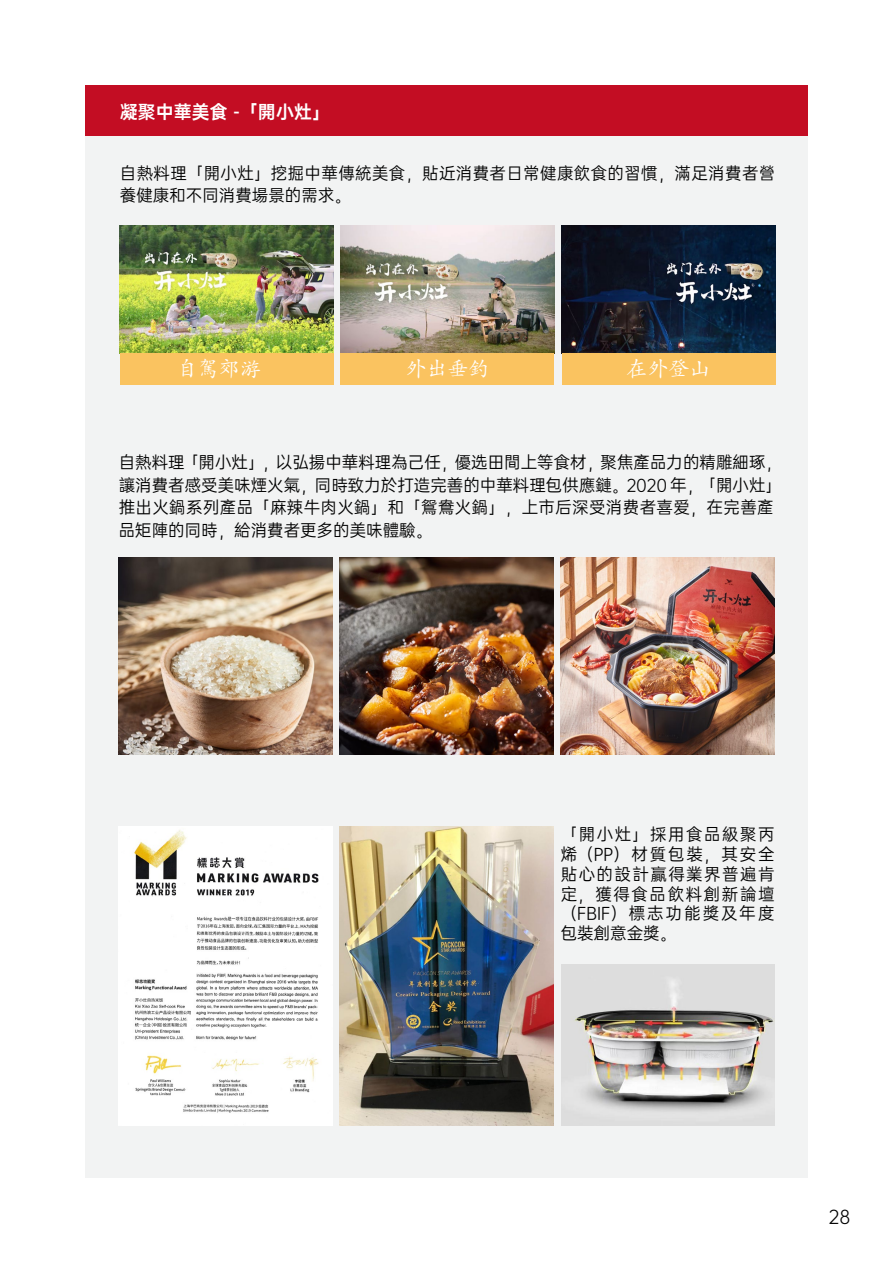
<style>
.page{position:relative;width:893px;height:1263px;background:#fff}
.page>*{position:absolute;margin:0;border:0;box-sizing:border-box;transform-origin:0 0}
.t1{font:21px "FZKTFW GB1 0";color:#fff}
.t2{font:18px "OPPO Sans B";color:#fff}
.t3{font:18px "OPPO Sans R";color:#000}
.t4{font:16.5px/19.8px "OPPO Sans R";color:#000}
.t5{font:16.5px/22.5px "OPPO Sans R";letter-spacing:.02em;color:#000}
</style>
<div class="page">
<div style="left:85px;top:85px;width:723px;height:51px;background:#c30d23"></div>
<div style="left:85px;top:136px;width:723px;height:1042px;background:#f2f3f3"></div>
<img style="left:120px;top:225px;width:213px;height:129px">
<img style="left:341px;top:225px;width:213px;height:129px">
<img style="left:562px;top:225px;width:213px;height:129px">
<img style="left:119px;top:558px;width:213px;height:196px">
<img style="left:340px;top:826px;width:213px;height:300px">
<img style="left:119px;top:826px;width:213px;height:300px">
<img style="left:561px;top:964px;width:214px;height:162px">
<img style="left:340px;top:558px;width:213px;height:196px">
<img style="left:561px;top:558px;width:213px;height:196px">
<div style="left:120px;top:354px;width:213px;height:31px;background:#fac360"></div>
<div style="left:341px;top:354px;width:213px;height:31px;background:#fac360"></div>
<div style="left:562px;top:354px;width:213px;height:31px;background:#fac360"></div>
<p class="t2" style="left:120px;top:97px;width:212px">凝聚中華美食 -「開小灶」</p>
<p class="t5" style="left:120px;top:161px;width:657px">自熱料理「開小灶」挖掘中華傳統美食，貼近消費者日常健康飲食的習慣，滿足消費者營養健康和不同消費場景的需求。</p>
<p class="t1" style="left:177px;top:358px;width:85px">自驾郊游</p>
<p class="t1" style="left:406px;top:358px;width:85px">外出垂钓</p>
<p class="t1" style="left:626px;top:358px;width:85px">在外登山</p>
<p class="t4" style="left:119px;top:450px;width:665px;line-height:22.5px">自熱料理「開小灶」，以弘揚中華料理為己任，優选田間上等食材，聚焦產品力的精雕細琢，讓消費者感受美味煙火氣，同時致力於打造完善的中華料理包供應鏈。2020 年，「開小灶」推出火鍋系列產品「麻辣牛肉火鍋」和「鴛鴦火鍋」，上市后深受消费者喜爱，在完善產品矩陣的同時，給消費者更多的美味體驗。</p>
<p class="t4" style="left:561px;top:823px;width:215px;text-align:justify">「開小灶」採用食品級聚丙烯（PP）材質包裝，其安全貼心的設計贏得業界普遍肯定，獲得食品飲料創新論壇（FBIF）標志功能獎及年度包裝創意金獎。</p>
<p class="t3" style="left:828px;top:1203px;width:23px">28</p>
</div>
